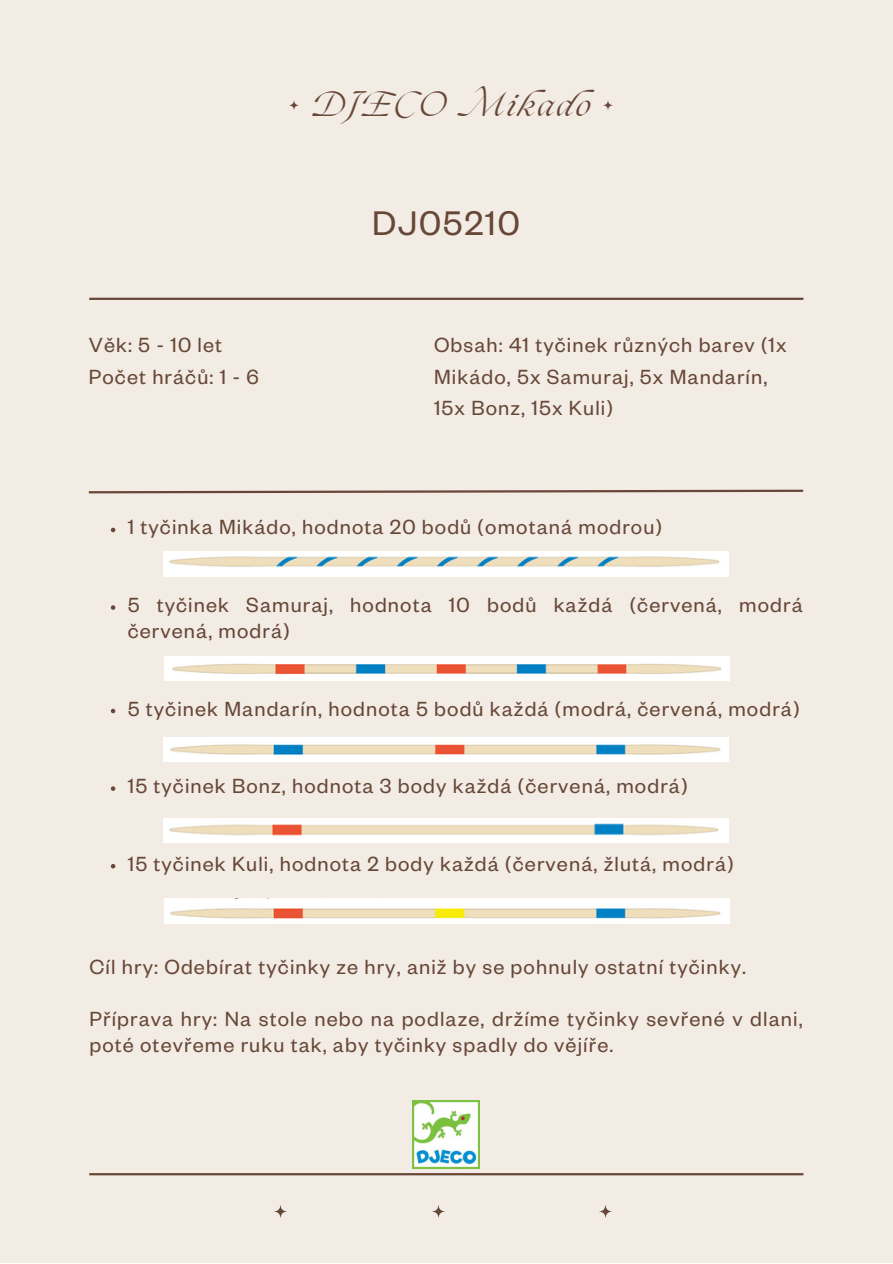
<style>
.page{position:relative;width:893px;height:1264px;background:#fff}
.page>*{position:absolute;margin:0;border:0;box-sizing:border-box;transform-origin:0 0}
.t1{font:37.5px "Founders Grotesk";letter-spacing:.05em;color:#674737}
.t2{font:italic 30px "Ogg";letter-spacing:.05em;color:#674737}
.t3{font:22.5px/25.8px "Founders Grotesk";letter-spacing:.05em;color:#674737}
</style>
<div class="page">
<div style="left:0;top:0;width:892px;height:1262px;background:#f2ece5"></div>
<hr style="left:89px;top:298px;width:714px;height:2px;background:#674737">
<svg style="left:88px;top:489px;width:716px;height:5px"></svg>
<hr style="left:89px;top:1173px;width:714px;height:2px;background:#674737">
<img style="left:274px;top:1205px;width:13px;height:13px">
<img style="left:432px;top:1205px;width:13px;height:13px">
<img style="left:599px;top:1205px;width:13px;height:13px">
<img style="left:412px;top:1100px;width:67px;height:68px">
<svg style="left:111px;top:527px;width:4px;height:5px"></svg>
<svg style="left:111px;top:605px;width:4px;height:5px"></svg>
<svg style="left:111px;top:708px;width:4px;height:5px"></svg>
<svg style="left:111px;top:786px;width:4px;height:4px"></svg>
<svg style="left:111px;top:864px;width:4px;height:4px"></svg>
<img style="left:164px;top:551px;width:564px;height:25px">
<img style="left:164px;top:656px;width:565px;height:25px">
<img style="left:164px;top:737px;width:564px;height:24px">
<img style="left:164px;top:818px;width:564px;height:24px">
<img style="left:164px;top:898px;width:565px;height:25px">
<p class="t2" style="left:289px;top:83px;width:326px">* DJECO Mikado *</p>
<p class="t3" style="left:89px;top:336px;width:135px">Věk: 5 - 10 let</p>
<p class="t3" style="left:89px;top:368px;width:172px">Počet hráčů: 1 - 6</p>
<p class="t1" style="left:372px;top:211px;width:149px">DJ05210</p>
<p class="t3" style="left:434px;top:334px;width:354px;line-height:31.5px">Obsah: 41 tyčinek různých barev (1x<br>Mikádo, 5x Samuraj, 5x Mandarín,<br>15x Bonz, 15x Kuli)</p>
<p class="t3" style="left:128px;top:518px;width:536px">1 tyčinka Mikádo, hodnota 20 bodů (omotaná modrou)</p>
<p class="t3" style="left:128px;top:596px;width:676px">5 tyčinek Samuraj, hodnota 10 bodů každá (červená, modrá červená, modrá)</p>
<p class="t3" style="left:128px;top:699px;width:673px">5 tyčinek Mandarín, hodnota 5 bodů každá (modrá, červená, modrá)</p>
<p class="t3" style="left:128px;top:777px;width:561px">15 tyčinek Bonz, hodnota 3 body každá (červená, modrá)</p>
<p class="t3" style="left:128px;top:854px;width:607px">15 tyčinek Kuli, hodnota 2 body každá (červená, žlutá, modrá)</p>
<p class="t3" style="left:89px;top:958px;width:658px">Cíl hry: Odebírat tyčinky ze hry, aniž by se pohnuly ostatní tyčinky.</p>
<p class="t3" style="left:89px;top:1010px;width:714px">Příprava hry: Na stole nebo na podlaze, držíme tyčinky sevřené v dlani, poté otevřeme ruku tak, aby tyčinky spadly do vějíře.</p>
</div>
